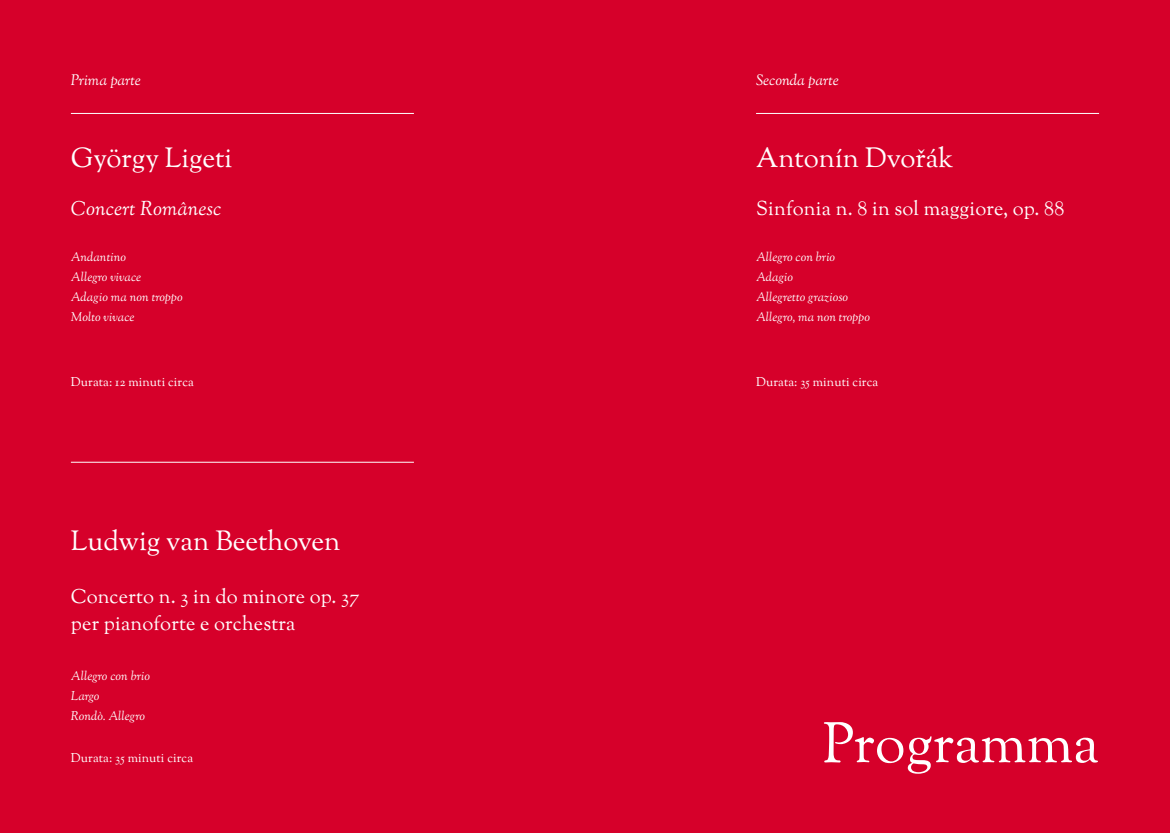
<style>
.page{position:relative;width:1170px;height:833px;background:#fff}
.page>*{position:absolute;margin:0;border:0;box-sizing:border-box;transform-origin:0 0}
.t1{font:56.25px "Sorts Mill Goudy";color:#fff}
.t2{font:27.5px "Sorts Mill Goudy";color:#fff}
.t3{font:20px/26.2px "Sorts Mill Goudy";letter-spacing:.01em;color:#fff}
.t4{font:italic 20px "Sorts Mill Goudy";letter-spacing:.005em;color:#fff}
.t5{font:italic 15px "Sorts Mill Goudy";color:#fff}
.t6{font:italic 12.5px/20px "Sorts Mill Goudy";letter-spacing:.005em;color:#fff}
.t7{font:12.5px "Sorts Mill Goudy";letter-spacing:.01em;color:#fff}
</style>
<div class="page">
<div style="left:0;top:0;width:1169px;height:833px;background:#d6002a"></div>
<hr style="left:71px;top:113px;width:343px;height:1px;background:#fff">
<hr style="left:71px;top:462px;width:343px;height:1px;background:#fff">
<hr style="left:756px;top:113px;width:342px;height:1px;background:#fff">
<p class="t5" style="left:71px;top:71px;width:71px">Prima parte</p>
<p class="t5" style="left:756px;top:71px;width:84px">Seconda parte</p>
<h2 class="t2" style="left:71px;top:140px;width:163px">György Ligeti</h2>
<h2 class="t2" style="left:756px;top:140px;width:199px">Antonín Dvořák</h2>
<h3 class="t4" style="left:71px;top:196px;width:152px">Concert Românesc</h3>
<h3 class="t3" style="left:756px;top:197px;width:310px">Sinfonia n. 8 in sol maggiore, op. 88</h3>
<p class="t6" style="left:71px;top:248px;width:113px">Andantino<br>Allegro vivace<br>Adagio ma non troppo<br>Molto vivace</p>
<p class="t6" style="left:756px;top:248px;width:115px">Allegro con brio<br>Adagio<br>Allegretto grazioso<br>Allegro, ma non troppo</p>
<p class="t7" style="left:71px;top:373px;width:124px">Durata: 12 minuti circa</p>
<p class="t7" style="left:756px;top:373px;width:124px">Durata: 35 minuti circa</p>
<h2 class="t2" style="left:71px;top:524px;width:271px">Ludwig van Beethoven</h2>
<h3 class="t3" style="left:71px;top:585px;width:290px">Concerto n. 3 in do minore op. 37 per pianoforte e orchestra</h3>
<p class="t6" style="left:71px;top:667px;width:81px">Allegro con brio<br>Largo<br>Rondò. Allegro</p>
<p class="t7" style="left:71px;top:750px;width:124px">Durata: 35 minuti circa</p>
<h1 class="t1" style="left:822px;top:708px;width:278px">Programma</h1>
</div>
